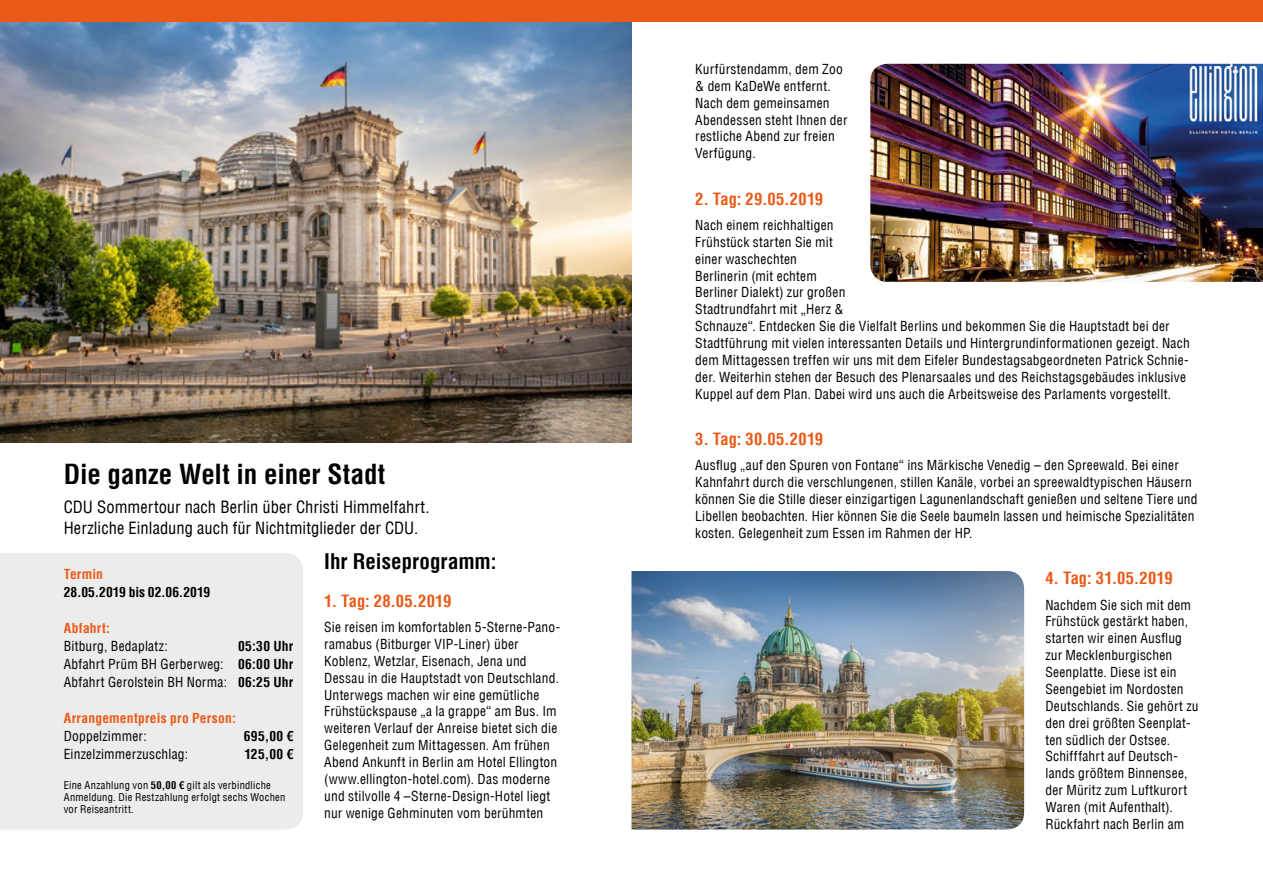
<style>
.page{position:relative;width:1263px;height:893px;background:#fff}
.page>*{position:absolute;margin:0;border:0;box-sizing:border-box;transform-origin:0 0}
.t1{font:700 condensed 27px "Helvetica LT";letter-spacing:-.005em;color:#000}
.t2{font:700 condensed 21px "Helvetica LT";color:#000}
.t3{font:condensed 16.5px/20.7px "Helvetica LT";letter-spacing:.005em;color:#000}
.t4{font:700 condensed 16.5px "Helvetica LT";letter-spacing:.015em;color:#ea5915}
.t5{font:condensed 13.5px/16.8px "Helvetica LT";letter-spacing:.015em;color:#000}
.t6{font:700 condensed 13.5px "Helvetica LT";letter-spacing:.015em;color:#ea5915}
.t7{font:700 condensed 13.5px "Helvetica LT";letter-spacing:.01em;color:#000}
.t8{font:condensed 10.5px/12px "Helvetica LT";letter-spacing:.025em;color:#000}
.s1{font-weight:700}
</style>
<div class="page">
<div style="left:0;top:553px;width:303px;height:277px;background:#ececec"></div>
<img style="left:0;top:21px;width:631px;height:421px">
<img style="left:870px;top:64px;width:393px;height:218px">
<img style="left:631px;top:571px;width:393px;height:259px">
<div style="left:0;top:0;width:1263px;height:21px;background:#ea5915"></div>
<h1 class="t1" style="left:64px;top:457px;width:323px">Die ganze Welt in einer Stadt</h1>
<p class="t3" style="left:64px;top:497px;width:367px">CDU Sommertour nach Berlin über Christi Himmelfahrt.<br>Herzliche Einladung auch für Nichtmitglieder der CDU.</p>
<p class="t6" style="left:64px;top:566px;width:41px">Termin</p>
<p class="t7" style="left:64px;top:584px;width:148px">28.05.2019 bis 02.06.2019</p>
<p class="t6" style="left:64px;top:620px;width:48px">Abfahrt:</p>
<p class="t5" style="left:64px;top:638px;width:105px">Bitburg, Bedaplatz:</p>
<h2 class="t2" style="left:324px;top:548px;width:174px">Ihr Reiseprogramm:</h2>
<p class="t4" style="left:324px;top:590px;width:129px">1. Tag: 28.05.2019</p>
<p class="t5" style="left:324px;top:619px;width:237px">Sie reisen im komfortablen 5-Sterne-Pano&shy;ramabus (Bitburger VIP-Liner) über Koblenz, Wetzlar, Eisenach, Jena und Dessau in die Hauptstadt von Deutschland.<br>Unterwegs machen wir eine gemütliche Frühstückspause „a la grappe“ am Bus. Im weiteren Verlauf der Anreise bietet sich die Gelegenheit zum Mittagessen. Am frühen Abend Ankunft in Berlin am Hotel Ellington (www.ellington-hotel.com). Das moderne und stilvolle 4 –Sterne-Design-Hotel liegt nur wenige Gehminuten vom berühmten</p>
<p class="t5" style="left:64px;top:637px;width:231px;line-height:18px;text-align:justify;text-indent:174px"><span class="s1">05:30 Uhr </span>Abfahrt Prüm BH Gerberweg: <span class="s1">06:00 Uhr </span>Abfahrt Gerolstein BH Norma: <span class="s1">06:25 Uhr</span></p>
<p class="t6" style="left:64px;top:710px;width:173px">Arrangementpreis pro Person:</p>
<p class="t5" style="left:64px;top:728px;width:84px">Doppelzimmer:</p>
<p class="t7" style="left:244px;top:728px;width:51px">695,00 €</p>
<p class="t5" style="left:64px;top:746px;width:126px">Einzelzimmerzuschlag:</p>
<p class="t7" style="left:244px;top:746px;width:51px">125,00 €</p>
<p class="t8" style="left:64px;top:779px;width:223px">Eine Anzahlung von <span class="s1">50,00 €</span> gilt als verbindliche<br>Anmeldung. Die Restzahlung erfolgt sechs Wochen vor Reiseantritt.</p>
<p class="t5" style="left:695px;top:61px;width:154px">Kurfürstendamm, dem Zoo &amp; dem KaDeWe entfernt.<br>Nach dem gemeinsamen<br>Abendessen steht Ihnen der restliche Abend zur freien<br>Verfügung.</p>
<p class="t4" style="left:695px;top:188px;width:129px">2. Tag: 29.05.2019</p>
<p class="t5" style="left:695px;top:217px;width:496px">Nach einem reichhaltigen<br>Frühstück starten Sie mit<br>einer waschechten<br>Berlinerin (mit echtem<br>Berliner Dialekt) zur großen<br>Stadtrundfahrt mit „Herz &amp;<br>Schnauze“. Entdecken Sie die Vielfalt Berlins und bekommen Sie die Hauptstadt bei der Stadtführung mit vielen interessanten Details und Hintergrundinformationen gezeigt. Nach dem Mittagessen treffen wir uns mit dem Eifeler Bundestagsabgeordneten Patrick Schnie&shy;der. Weiterhin stehen der Besuch des Plenarsaales und des Reichstagsgebäudes inklusive Kuppel auf dem Plan. Dabei wird uns auch die Arbeitsweise des Parlaments vorgestellt.</p>
<p class="t4" style="left:695px;top:429px;width:129px">3. Tag: 30.05.2019</p>
<p class="t5" style="left:695px;top:457px;width:504px">Ausflug „auf den Spuren von Fontane“ ins Märkische Venedig – den Spreewald. Bei einer Kahnfahrt durch die verschlungenen, stillen Kanäle, vorbei an spreewaldtypischen Häusern können Sie die Stille dieser einzigartigen Lagunenlandschaft genießen und seltene Tiere und Libellen beobachten. Hier können Sie die Seele baumeln lassen und heimische Spezialitäten kosten. Gelegenheit zum Essen im Rahmen der HP.</p>
<p class="t4" style="left:1045px;top:568px;width:129px">4. Tag: 31.05.2019</p>
<p class="t5" style="left:1045px;top:596px;width:155px">Nachdem Sie sich mit dem<br>Frühstück gestärkt haben, starten wir einen Ausflug zur Mecklenburgischen<br>Seenplatte. Diese ist ein<br>Seengebiet im Nordosten<br>Deutschlands. Sie gehört zu den drei größten Seenplat&shy;ten südlich der Ostsee.<br>Schifffahrt auf Deutsch&shy;lands größtem Binnensee, der Müritz zum Luftkurort<br>Waren (mit Aufenthalt).<br>Rückfahrt nach Berlin am</p>
</div>
